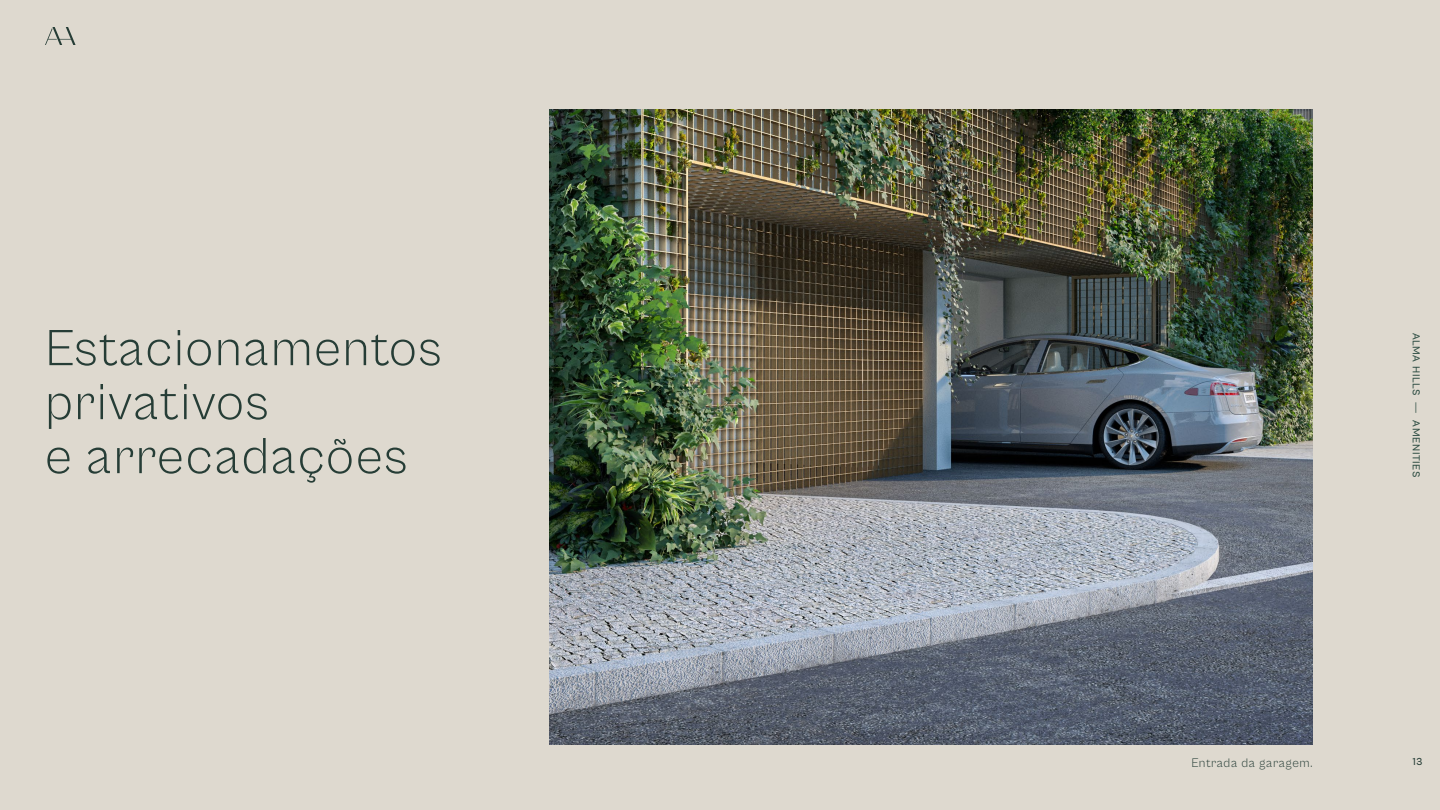
<style>
.page{position:relative;width:1440px;height:810px;background:#ded9cf}
.page>*{position:absolute;margin:0;border:0;box-sizing:border-box;transform-origin:0 0}
.TITULO_SECÇÃO{font:300 52.5px/54px "Cabinet Grotesk";letter-spacing:.025em;color:#263d36}
.LEGENDA{font:300 12.75px "Cabinet Grotesk";letter-spacing:.045em;color:#263d36}
.SECÇÃO_2{font:500 10.5px "Cabinet Grotesk";letter-spacing:.045em;color:#2b4b41}
.t1{font:500 10.5px "Cabinet Grotesk";color:#263d36}
.s1{font-family:"HK Grotesk"}
</style>
<div class="page">
<svg style="left:45px;top:27px;width:31px;height:18px"></svg>
<img style="left:549px;top:110px;width:763px;height:634px">
<p class="TITULO_SECÇÃO" style="left:45px;top:321px;width:398px">Estacionamentos privativos<br>e arrecadações</p>
<p class="SECÇÃO_2" style="left:1422px;top:333px;width:145px;rotate:90deg">ALMA HILLS <span class="s1">—</span> AMENITIES</p>
<p class="LEGENDA" style="left:1191px;top:756px;width:123px">Entrada da garagem.</p>
<p class="t1" style="left:1412px;top:756px;width:12px">13</p>
</div>
